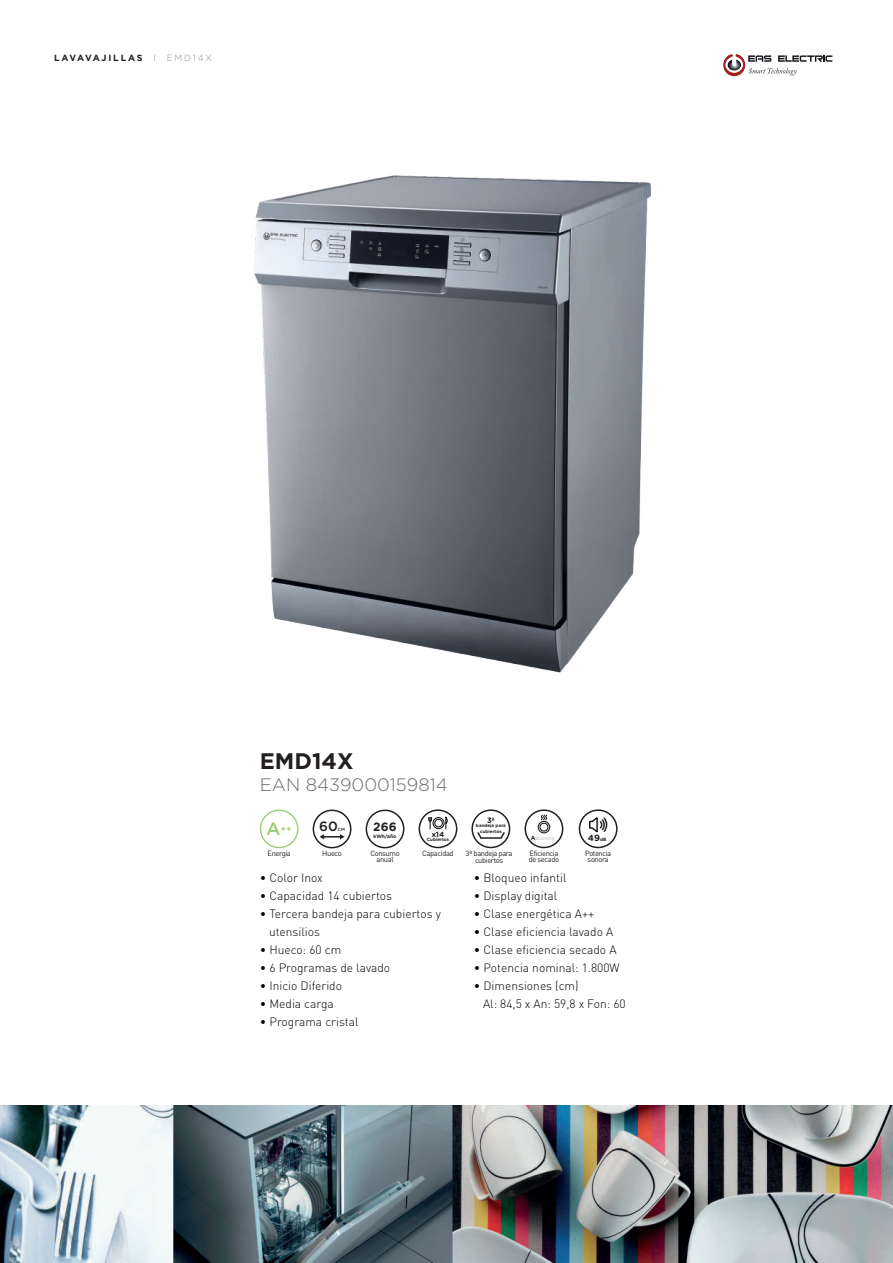
<style>
.page{position:relative;width:893px;height:1263px;background:#fff}
.page>*{position:absolute;margin:0;border:0;box-sizing:border-box;transform-origin:0 0}
.t1{font:700 22.5px "Gotham Pro";color:#231f20}
.t2{font:300 18px "Gotham Pro";color:#686a6b}
.t3{font:500 13.5px "Gotham Rounded";color:#231f20}
.t4{font:300 12px/18px "DIN Pro";color:#000}
.t5{font:700 12px "Gotham Rounded";color:#231f20}
.t6{font:700 9px "Gotham Pro";letter-spacing:.2em;color:#231f20}
.t7{font:700 9px "Gotham Rounded";color:#231f20}
.t8{font:500 9px "Gotham Rounded";color:#9cce71}
.t9{font:7.5px/6.8px "DIN Pro";letter-spacing:-.05em;color:#231f20;text-align:center}
.t10{font:700 7.5px "Gotham Rounded";color:#231f20}
.t11{font:700 4.95px "Gotham Rounded";color:#231f20}
.t12{font:700 4.5px/5.4px "Gotham Rounded";color:#231f20;text-align:center}
.t13{font:700 4.5px "Gotham Rounded";color:#d1d2d4}
.t14{font:500 4.5px "Gotham Rounded";color:#231f20}
.s1{font-weight:300;color:#8a8c8f}
.s2{font-size:18px}
.s3{font-size:6px;color:#231f20}
.s4{font-size:4.5px}
</style>
<div class="page">
<svg style="left:723px;top:54px;width:109px;height:22px"></svg>
<img style="left:0;top:1105px;width:893px;height:158px">
<img style="left:254px;top:175px;width:397px;height:498px">
<div style="left:260px;top:809px;width:38px;height:39px;border:1px solid #9cce71;border-radius:50%"></div>
<div style="left:525px;top:809px;width:38px;height:39px;border:2px solid #231f20;border-radius:50%"></div>
<div style="left:579px;top:809px;width:39px;height:39px;border:2px solid #231f20;border-radius:50%"></div>
<svg style="left:589px;top:817px;width:19px;height:16px"></svg>
<div style="left:313px;top:809px;width:38px;height:39px;border:2px solid #231f20;border-radius:50%"></div>
<svg style="left:319px;top:834px;width:26px;height:5px"></svg>
<div style="left:366px;top:809px;width:38px;height:39px;border:2px solid #231f20;border-radius:50%"></div>
<div style="left:419px;top:809px;width:38px;height:39px;border:2px solid #231f20;border-radius:50%"></div>
<svg style="left:428px;top:816px;width:20px;height:14px"></svg>
<svg style="left:537px;top:814px;width:14px;height:20px"></svg>
<div style="left:471px;top:809px;width:39px;height:39px;border:2px solid #231f20;border-radius:50%"></div>
<hr style="left:481px;top:837px;width:20px;height:2px;background:#231f20">
<svg style="left:476px;top:832px;width:7px;height:8px"></svg>
<svg style="left:499px;top:832px;width:7px;height:8px"></svg>
<p class="t6" style="left:54px;top:52px;width:160px">LAVAVAJILLAS <span class="s1">I EMD14X</span></p>
<h1 class="t1" style="left:260px;top:748px;width:95px">EMD14X</h1>
<h2 class="t2" style="left:260px;top:774px;width:189px">EAN 8439000159814</h2>
<p class="t8" style="left:266px;top:822px;width:27px"><span class="s2">A</span>++</p>
<p class="t10" style="left:487px;top:814px;width:9px">3ª</p>
<p class="t12" style="left:476px;top:823px;width:31px">bandeja para cubiertos</p>
<p class="t3" style="left:319px;top:817px;width:20px">60</p>
<p class="t14" style="left:338px;top:827px;width:9px">CM</p>
<p class="t5" style="left:373px;top:818px;width:25px">266</p>
<p class="t11" style="left:373px;top:832px;width:25px">kWh/año</p>
<p class="t10" style="left:432px;top:828px;width:14px">x14</p>
<p class="t12" style="left:427px;top:837px;width:24px">Cubiertos</p>
<p class="t13" style="left:531px;top:835px;width:26px"><span class="s3">A</span>BCDEFG</p>
<p class="t7" style="left:588px;top:831px;width:20px">49<span class="s4">dB</span></p>
<p class="t9" style="left:268px;top:849px;width:25px">Energía</p>
<p class="t9" style="left:322px;top:849px;width:21px">Hueco</p>
<p class="t9" style="left:370px;top:849px;width:31px">Consumo</p>
<p class="t9" style="left:422px;top:849px;width:33px">Capacidad</p>
<p class="t9" style="left:530px;top:849px;width:30px">Eficiencia</p>
<p class="t9" style="left:585px;top:849px;width:28px">Potencia</p>
<p class="t9" style="left:376px;top:855px;width:19px">anual</p>
<p class="t9" style="left:529px;top:855px;width:32px">de secado</p>
<p class="t9" style="left:588px;top:855px;width:23px">sonora</p>
<p class="t9" style="left:466px;top:849px;width:48px">3ª bandeja para cubiertos</p>
<p class="t4" style="left:260px;top:868px;width:64px">• Color Inox</p>
<p class="t4" style="left:260px;top:886px;width:134px">• Capacidad 14 cubiertos</p>
<p class="t4" style="left:269px;top:904px;width:173px;text-indent:-9px">• Tercera bandeja para cubiertos y utensilios</p>
<p class="t4" style="left:260px;top:940px;width:83px">• Hueco: 60 cm</p>
<p class="t4" style="left:260px;top:958px;width:132px">• 6 Programas de lavado</p>
<p class="t4" style="left:260px;top:976px;width:84px">• Inicio Diferido</p>
<p class="t4" style="left:260px;top:994px;width:75px">• Media carga</p>
<p class="t4" style="left:260px;top:1012px;width:100px">• Programa cristal</p>
<p class="t4" style="left:474px;top:868px;width:94px">• Bloqueo infantil</p>
<p class="t4" style="left:474px;top:886px;width:85px">• Display digital</p>
<p class="t4" style="left:474px;top:904px;width:122px">• Clase energética A++</p>
<p class="t4" style="left:474px;top:922px;width:141px">• Clase eficiencia lavado A</p>
<p class="t4" style="left:474px;top:940px;width:144px">• Clase eficiencia secado A</p>
<p class="t4" style="left:474px;top:958px;width:147px">• Potencia nominal: 1.800W</p>
<p class="t4" style="left:483px;top:976px;width:144px;text-indent:-9px">• Dimensiones (cm)<br>Al: 84,5 x An: 59,8 x Fon: 60</p>
</div>
